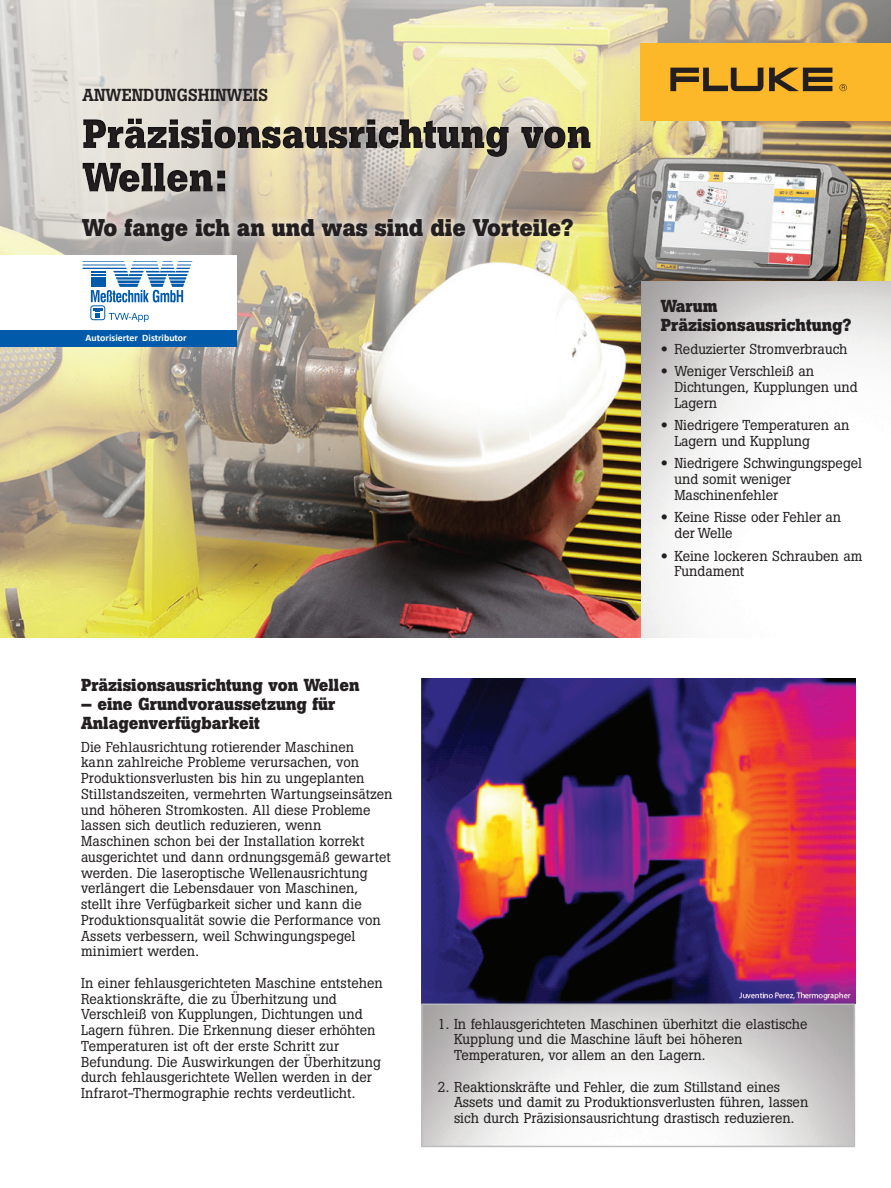
<style>
.page{position:relative;width:891px;height:1188px;background:#fff}
.page>*{position:absolute;margin:0;border:0;box-sizing:border-box;transform-origin:0 0}
.t1{font:700 24px "Boton Pro";color:#231f20}
.t2{font:700 17.25px/18.8px "Boton Pro";color:#231f20}
.t3{font:500 17.25px "Boton Pro";color:#231f20}
.t4{font:14.25px/15.8px "Boton Pro";color:#231f20}
.t5{font:700 9.9px "Calibri";letter-spacing:-.005em;color:#fff}
.s1{font-family:"Helvetica Neue LT Pro";font-weight:700;font-stretch:expanded}
</style>
<div class="page">
<img style="left:0;top:0;width:891px;height:637px">
<div style="left:0;top:5px;width:696px;height:304px;background:#fff;opacity:.75"></div>
<div style="left:76px;top:106px;width:759px;height:99px;background:#231f20;opacity:.55"></div>
<div style="left:73px;top:209px;width:509px;height:41px;background:#fff;opacity:.75"></div>
<img style="left:642px;top:281px;width:249px;height:357px">
<img style="left:421px;top:678px;width:434px;height:326px">
<div style="left:421px;top:1004px;width:434px;height:143px;border:2px solid #bcbdc0"></div>
<div style="left:640px;top:43px;width:251px;height:78px;background:#fcb828"></div>
<svg style="left:670px;top:68px;width:162px;height:23px"></svg>
<svg style="left:840px;top:84px;width:7px;height:7px"></svg>
<div style="left:11px;top:255px;width:226px;height:76px;background:#fff"></div>
<div style="left:0;top:255px;width:199px;height:76px;background:#fff"></div>
<hr style="left:83px;top:268px;width:44px;height:1px;background:#015aaa">
<hr style="left:83px;top:261px;width:41px;height:1px;background:#015aaa">
<hr style="left:83px;top:265px;width:43px;height:1px;background:#015aaa">
<svg style="left:91px;top:261px;width:101px;height:61px"></svg>
<div style="left:56px;top:330px;width:76px;height:17px;background:#015aaa"></div>
<div style="left:129px;top:330px;width:75px;height:17px;background:#015aaa"></div>
<div style="left:161px;top:330px;width:75px;height:17px;background:#015aaa"></div>
<div style="left:0;top:330px;width:74px;height:17px;background:#015aaa"></div>
<p class="t3" style="left:82px;top:84px;width:187px">ANWENDUNGSHINWEIS</p>
<h1 class="t1" style="left:82px;top:212px;width:493px">Wo fange ich an und was sind die Vorteile?</h1>
<p class="t5" style="left:86px;top:332px;width:103px">Autorisierter Distributor</p>
<p class="t2" style="left:661px;top:297px;width:192px">Warum<br>Präzisionsausrichtung?</p>
<p class="t4" style="left:661px;top:341px;width:188px"><span class="s1">•</span> Reduzierter Stromverbrauch</p>
<p class="t4" style="left:674px;top:363px;width:185px;text-indent:-13px"><span class="s1">•</span> Weniger Verschleiß an<br>Dichtungen, Kupplungen und<br>Lagern</p>
<p class="t4" style="left:674px;top:417px;width:177px;text-indent:-13px"><span class="s1">•</span> Niedrigere Temperaturen an<br>Lagern und Kupplung</p>
<p class="t4" style="left:674px;top:456px;width:189px;text-indent:-13px"><span class="s1">•</span> Niedrigere Schwingungspegel und somit weniger<br>Maschinenfehler</p>
<p class="t4" style="left:674px;top:509px;width:168px;text-indent:-13px"><span class="s1">•</span> Keine Risse oder Fehler an der Welle</p>
<p class="t4" style="left:674px;top:548px;width:189px;text-indent:-13px"><span class="s1">•</span> Keine lockeren Schrauben am<br>Fundament</p>
<p class="t2" style="left:81px;top:676px;width:280px">Präzisionsausrichtung von Wellen</p>
<p class="t2" style="left:81px;top:695px;width:256px">– eine Grundvoraussetzung für<br>Anlagenverfügbarkeit</p>
<p class="t4" style="left:81px;top:739px;width:313px">Die Fehlausrichtung rotierender Maschinen<br>kann zahlreiche Probleme verursachen, von Produktionsverlusten bis hin zu ungeplanten Stillstandszeiten, vermehrten Wartungseinsätzen und höheren Stromkosten. All diese Probleme lassen sich deutlich reduzieren, wenn Maschinen schon bei der Installation korrekt ausgerichtet und dann ordnungsgemäß gewartet werden. Die laseroptische Wellenausrichtung verlängert die Lebensdauer von Maschinen,<br>stellt ihre Verfügbarkeit sicher und kann die Produktionsqualität sowie die Performance von Assets verbessern, weil Schwingungspegel minimiert werden.</p>
<p class="t4" style="left:81px;top:975px;width:303px">In einer fehlausgerichteten Maschine entstehen Reaktionskräfte, die zu Überhitzung und Verschleiß von Kupplungen, Dichtungen und Lagern führen. Die Erkennung dieser erhöhten Temperaturen ist oft der erste Schritt zur Befundung. Die Auswirkungen der Überhitzung durch fehlausgerichtete Wellen werden in der Infrarot-Thermographie rechts verdeutlicht.</p>
<p class="t4" style="left:454px;top:1016px;width:355px;text-indent:-16px">1. In fehlausgerichteten Maschinen überhitzt die elastische<br>Kupplung und die Maschine läuft bei höheren<br>Temperaturen, vor allem an den Lagern.</p>
<p class="t4" style="left:454px;top:1079px;width:356px;text-indent:-16px">2. Reaktionskräfte und Fehler, die zum Stillstand eines<br>Assets und damit zu Produktionsverlusten führen, lassen sich durch Präzisionsausrichtung drastisch reduzieren.</p>
</div>
